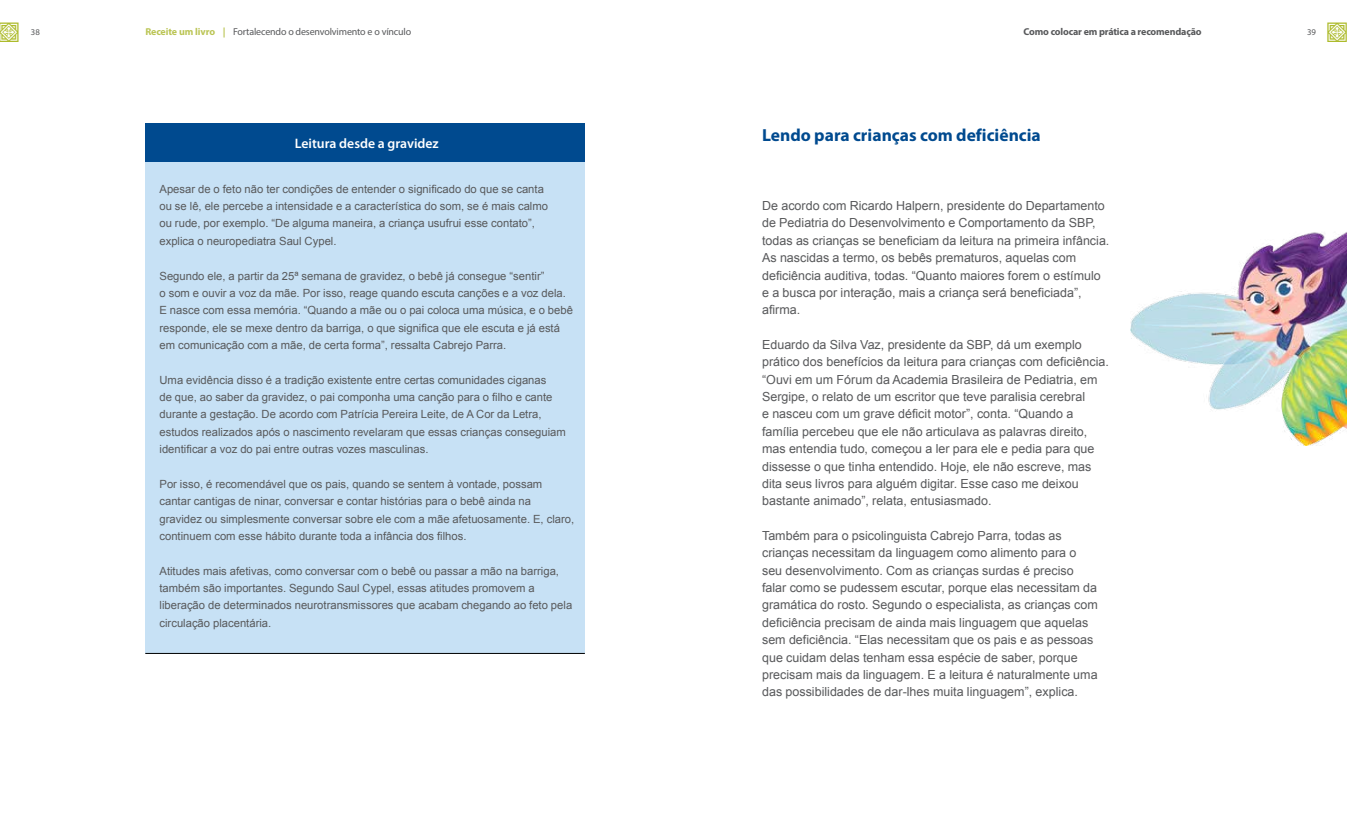
<style>
.page{position:relative;width:1347px;height:815px;background:#fff}
.page>*{position:absolute;margin:0;border:0;box-sizing:border-box;transform-origin:0 0}
.t1{font:700 17.5px "Myriad Pro";color:#004a8f}
.t2{font:600 13.75px "Myriad Pro";color:#fff}
.t3{font:12.5px/17.4px "Arial";color:#58595b}
.t4{font:11.25px/17.4px "Arial";color:#58595b}
.t5{font:10px "Myriad Pro";letter-spacing:-.015em;color:#58595b}
.t6{font:700 10px "Myriad Pro";letter-spacing:-.015em;color:#58595b}
.t7{font:8.75px "Myriad Pro";color:#58595b}
.s1{font-weight:700;color:#bbc555}
</style>
<div class="page">
<div style="left:145px;top:123px;width:440px;height:39px;background:#004a8f"></div>
<div style="left:145px;top:162px;width:440px;height:491px;background:#c7e1f5"></div>
<hr style="left:145px;top:653px;width:440px;height:1px;background:#000">
<img style="left:1130px;top:232px;width:216px;height:213px">
<p class="t7" style="left:31px;top:27px;width:10px">38</p>
<p class="t5" style="left:145px;top:26px;width:267px"><span class="s1">Receite um livro |</span> Fortalecendo o desenvolvimento e o vínculo</p>
<p class="t6" style="left:1023px;top:26px;width:179px">Como colocar em prática a recomendação</p>
<p class="t7" style="left:1307px;top:27px;width:10px">39</p>
<p class="t2" style="left:295px;top:134px;width:145px">Leitura desde a gravidez</p>
<p class="t4" style="left:159px;top:180px;width:390px">Apesar de o feto não ter condições de entender o significado do que se canta ou se lê, ele percebe a intensidade e a característica do som, se é mais calmo ou rude, por exemplo. “De alguma maneira, a criança usufrui esse contato”, explica o neuropediatra Saul Cypel.</p>
<p class="t4" style="left:159px;top:267px;width:415px">Segundo ele, a partir da 25ª semana de gravidez, o bebê já consegue “sentir”<br>o som e ouvir a voz da mãe. Por isso, reage quando escuta canções e a voz dela.<br>E nasce com essa memória. “Quando a mãe ou o pai coloca uma música, e o bebê responde, ele se mexe dentro da barriga, o que significa que ele escuta e já está em comunicação com a mãe, de certa forma”, ressalta Cabrejo Parra.</p>
<p class="t4" style="left:159px;top:371px;width:408px">Uma evidência disso é a tradição existente entre certas comunidades ciganas<br>de que, ao saber da gravidez, o pai componha uma canção para o filho e cante durante a gestação. De acordo com Patrícia Pereira Leite, de A Cor da Letra, estudos realizados após o nascimento revelaram que essas crianças conseguiam identificar a voz do pai entre outras vozes masculinas.</p>
<p class="t4" style="left:159px;top:475px;width:416px">Por isso, é recomendável que os pais, quando se sentem à vontade, possam cantar cantigas de ninar, conversar e contar histórias para o bebê ainda na gravidez ou simplesmente conversar sobre ele com a mãe afetuosamente. E, claro, continuem com esse hábito durante toda a infância dos filhos.</p>
<p class="t4" style="left:159px;top:562px;width:414px">Atitudes mais afetivas, como conversar com o bebê ou passar a mão na barriga, também são importantes. Segundo Saul Cypel, essas atitudes promovem a liberação de determinados neurotransmissores que acabam chegando ao feto pela circulação placentária.</p>
<h1 class="t1" style="left:762px;top:123px;width:280px">Lendo para crianças com deficiência</h1>
<p class="t3" style="left:762px;top:197px;width:349px">De acordo com Ricardo Halpern, presidente do Departamento de Pediatria do Desenvolvimento e Comportamento da SBP, todas as crianças se beneficiam da leitura na primeira infância.<br>As nascidas a termo, os bebês prematuros, aquelas com deficiência auditiva, todas. “Quanto maiores forem o estímulo e a busca por interação, mais a criança será beneficiada”, afirma.</p>
<p class="t3" style="left:762px;top:336px;width:348px">Eduardo da Silva Vaz, presidente da SBP, dá um exemplo prático dos benefícios da leitura para crianças com deficiência. “Ouvi em um Fórum da Academia Brasileira de Pediatria, em Sergipe, o relato de um escritor que teve paralisia cerebral<br>e nasceu com um grave déficit motor”, conta. “Quando a família percebeu que ele não articulava as palavras direito, mas entendia tudo, começou a ler para ele e pedia para que dissesse o que tinha entendido. Hoje, ele não escreve, mas dita seus livros para alguém digitar. Esse caso me deixou bastante animado”, relata, entusiasmado.</p>
<p class="t3" style="left:762px;top:527px;width:337px">Também para o psicolinguista Cabrejo Parra, todas as crianças necessitam da linguagem como alimento para o seu desenvolvimento. Com as crianças surdas é preciso falar como se pudessem escutar, porque elas necessitam da gramática do rosto. Segundo o especialista, as crianças com deficiência precisam de ainda mais linguagem que aquelas sem deficiência. “Elas necessitam que os pais e as pessoas que cuidam delas tenham essa espécie de saber, porque precisam mais da linguagem. E a leitura é naturalmente uma das possibilidades de dar-lhes muita linguagem”, explica.</p>
</div>
